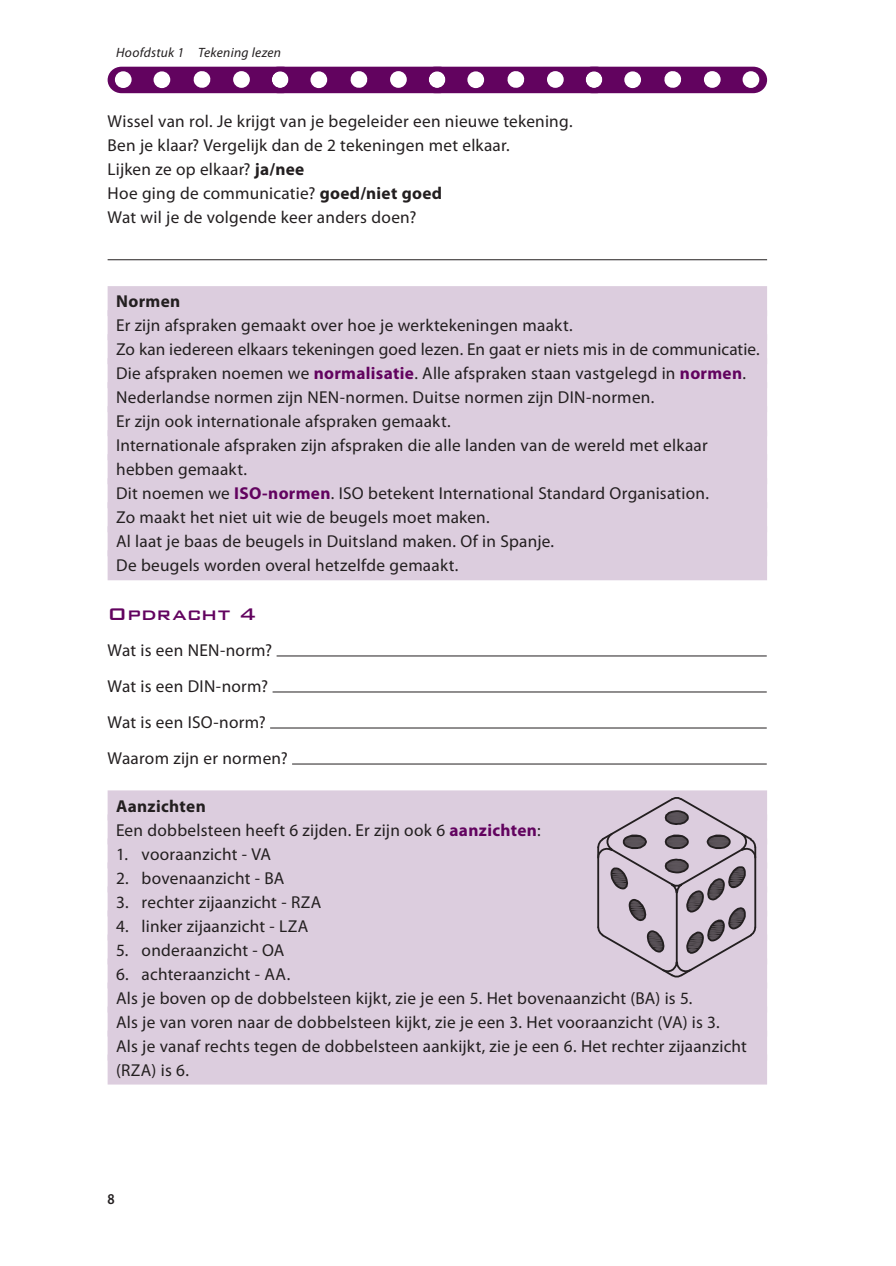
<style>
.page{position:relative;width:896px;height:1266px;background:#fff}
.page>*{position:absolute;margin:0;border:0;box-sizing:border-box;transform-origin:0 0}
.t1{font:500 22.5px "Bank Gothic BT";color:#62035f}
.t2{font:17.25px/24px "Myriad Pro";letter-spacing:.015em;color:#231f20}
.t3{font:700 17.25px "Myriad Pro";letter-spacing:.02em;color:#231f20}
.t4{font:600 15px "Myriad Pro";color:#231f20;scale:.9 1}
.t5{font:italic 13.5px "Myriad Pro";letter-spacing:.02em;color:#231f20}
.s1{font-weight:700}
.s2{font-weight:700;color:#62035f}
</style>
<div class="page">
<svg style="left:108px;top:67px;width:659px;height:26px"></svg>
<hr style="left:108px;top:259px;width:659px;height:1px;background:#231f20">
<div style="left:108px;top:286px;width:659px;height:30px;background:#dccdde"></div>
<div style="left:108px;top:310px;width:659px;height:30px;background:#dccdde"></div>
<div style="left:108px;top:334px;width:659px;height:30px;background:#dccdde"></div>
<div style="left:108px;top:358px;width:659px;height:30px;background:#dccdde"></div>
<div style="left:108px;top:382px;width:659px;height:30px;background:#dccdde"></div>
<div style="left:108px;top:406px;width:659px;height:30px;background:#dccdde"></div>
<div style="left:108px;top:430px;width:659px;height:30px;background:#dccdde"></div>
<div style="left:108px;top:454px;width:659px;height:30px;background:#dccdde"></div>
<div style="left:108px;top:478px;width:659px;height:30px;background:#dccdde"></div>
<div style="left:108px;top:502px;width:659px;height:30px;background:#dccdde"></div>
<div style="left:108px;top:526px;width:659px;height:30px;background:#dccdde"></div>
<div style="left:108px;top:550px;width:659px;height:30px;background:#dccdde"></div>
<hr style="left:276px;top:655px;width:490px;height:1px;background:#231f20">
<hr style="left:272px;top:691px;width:494px;height:1px;background:#231f20">
<hr style="left:270px;top:727px;width:496px;height:1px;background:#231f20">
<hr style="left:292px;top:763px;width:474px;height:1px;background:#231f20">
<div style="left:108px;top:790px;width:659px;height:30px;background:#dccdde"></div>
<div style="left:108px;top:814px;width:659px;height:30px;background:#dccdde"></div>
<div style="left:108px;top:838px;width:659px;height:30px;background:#dccdde"></div>
<div style="left:108px;top:862px;width:659px;height:30px;background:#dccdde"></div>
<div style="left:108px;top:886px;width:659px;height:30px;background:#dccdde"></div>
<div style="left:108px;top:910px;width:659px;height:30px;background:#dccdde"></div>
<div style="left:108px;top:934px;width:659px;height:30px;background:#dccdde"></div>
<div style="left:108px;top:958px;width:659px;height:30px;background:#dccdde"></div>
<div style="left:108px;top:982px;width:659px;height:30px;background:#dccdde"></div>
<div style="left:108px;top:1006px;width:659px;height:30px;background:#dccdde"></div>
<div style="left:108px;top:1030px;width:659px;height:30px;background:#dccdde"></div>
<div style="left:108px;top:1054px;width:659px;height:30px;background:#dccdde"></div>
<svg style="left:597px;top:797px;width:159px;height:180px"></svg>
<p class="t5" style="left:116px;top:44px;width:166px">Hoofdstuk 1 Tekening lezen</p>
<p class="t2" style="left:108px;top:109px;width:466px">Wissel van rol. Je krijgt van je begeleider een nieuwe tekening.<br>Ben je klaar? Vergelijk dan de 2 tekeningen met elkaar.<br>Lijken ze op elkaar? <span class="s1">ja/nee<br></span>Hoe ging de communicatie? <span class="s1">goed/niet goed<br></span>Wat wil je de volgende keer anders doen?</p>
<p class="t3" style="left:116px;top:290px;width:66px">Normen</p>
<p class="t2" style="left:116px;top:313px;width:645px">Er zijn afspraken gemaakt over hoe je werktekeningen maakt.<br>Zo kan iedereen elkaars tekeningen goed lezen. En gaat er niets mis in de communicatie.<br>Die afspraken noemen we <span class="s2">normalisatie</span>. Alle afspraken staan vastgelegd in <span class="s2">normen</span>.<br>Nederlandse normen zijn NEN-normen. Duitse normen zijn DIN-normen.<br>Er zijn ook internationale afspraken gemaakt.<br>Internationale afspraken zijn afspraken die alle landen van de wereld met elkaar hebben gemaakt.<br>Dit noemen we <span class="s2">ISO-normen</span>. ISO betekent International Standard Organisation.<br>Zo maakt het niet uit wie de beugels moet maken.<br>Al laat je baas de beugels in Duitsland maken. Of in Spanje.<br>De beugels worden overal hetzelfde gemaakt.</p>
<h1 class="t1" style="left:108px;top:601px;width:150px">Opdracht 4</h1>
<p class="t2" style="left:108px;top:631px;width:182px;line-height:36px">Wat is een NEN-norm?<br>Wat is een DIN-norm?<br>Wat is een ISO-norm?<br>Waarom zijn er normen?</p>
<p class="t2" style="left:116px;top:793px;width:426px"><span class="s1">Aanzichten<br></span>Een dobbelsteen heeft 6 zijden. Er zijn ook 6 <span class="s2">aanzichten</span>:</p>
<p class="t2" style="left:116px;top:841px;width:156px">1. vooraanzicht - VA</p>
<p class="t2" style="left:116px;top:865px;width:170px">2. bovenaanzicht - BA</p>
<p class="t2" style="left:116px;top:889px;width:207px">3. rechter zijaanzicht - RZA</p>
<p class="t2" style="left:116px;top:913px;width:194px">4. linker zijaanzicht - LZA</p>
<p class="t2" style="left:116px;top:937px;width:170px">5. onderaanzicht - OA</p>
<p class="t2" style="left:116px;top:961px;width:632px">6. achteraanzicht - AA.<br>Als je boven op de dobbelsteen kijkt, zie je een 5. Het bovenaanzicht (BA) is 5.<br>Als je van voren naar de dobbelsteen kijkt, zie je een 3. Het vooraanzicht (VA) is 3.<br>Als je vanaf rechts tegen de dobbelsteen aankijkt, zie je een 6. Het rechter zijaanzicht (RZA) is 6.</p>
<p class="t4" style="left:108px;top:1189px;width:10px">8</p>
</div>
